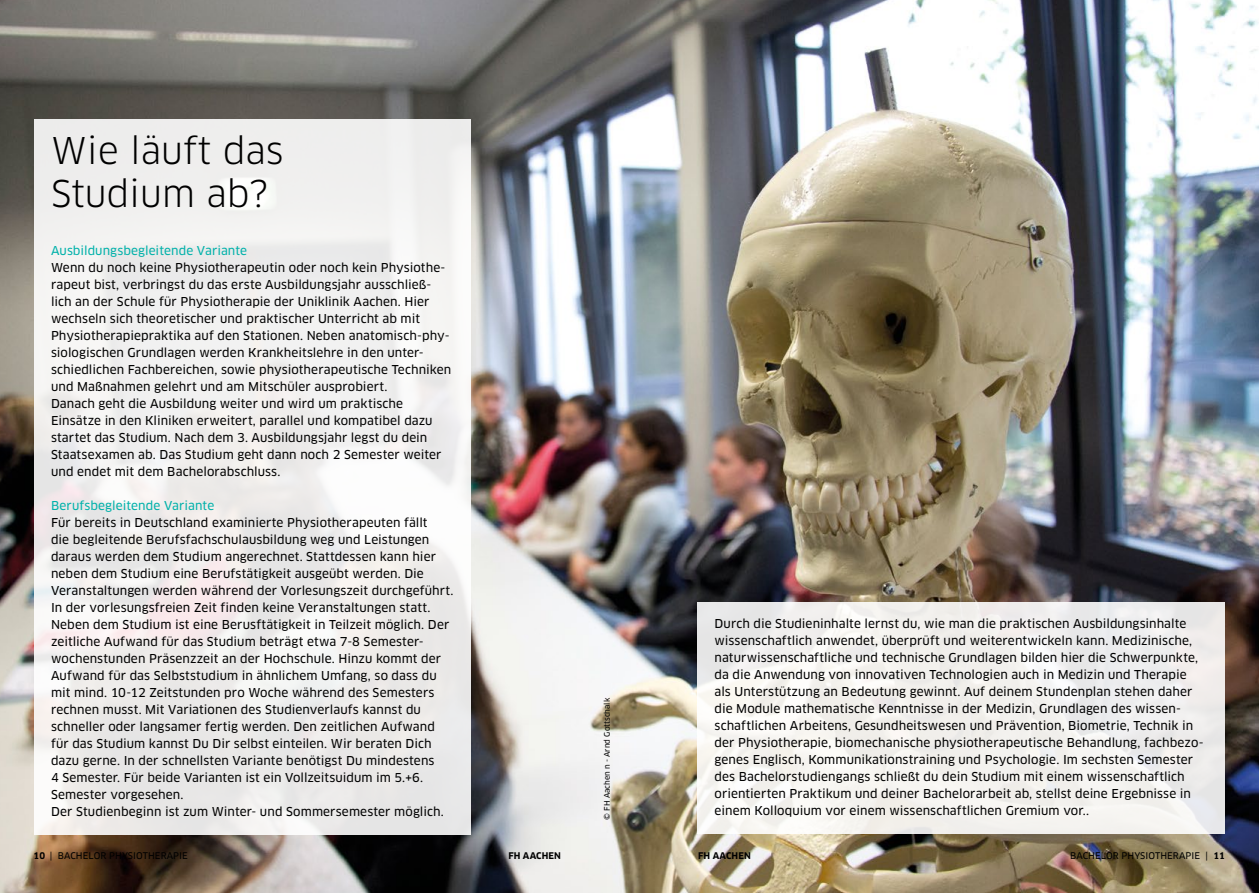
<style>
.page{position:relative;width:1259px;height:893px;background:#fff}
.page>*{position:absolute;margin:0;border:0;box-sizing:border-box;transform-origin:0 0}
.t1{font:36px/42.5px "Clan OT";color:#000}
.t2{font:12px/17px "Clan OT News";letter-spacing:.01em;color:#000}
.t3{font:12px "Clan OT News";letter-spacing:.005em;color:#00b1aa}
.t4{font:9px "Clan OT News";letter-spacing:.01em;color:#000}
.t5{font:700 9px "Clan OT";letter-spacing:.01em;color:#000}
.t6{font:7.5px "Clan OT News";color:#000}
.s1{font-family:"Clan OT";font-weight:700}
</style>
<div class="page">
<img style="left:0;top:0;width:1259px;height:893px">
<svg style="left:34px;top:119px;width:437px;height:715px;fill:#efeeed"></svg>
<div style="left:697px;top:602px;width:528px;height:231px;background:linear-gradient(to bottom,#efeeed,#f5f4f0)"></div>
<h1 class="t1" style="left:51px;top:130px;width:234px">Wie läuft das<br>Studium ab?</h1>
<p class="t3" style="left:51px;top:244px;width:198px">Ausbildungsbegleitende Variante</p>
<p class="t2" style="left:51px;top:259px;width:402px">Wenn du noch keine Physiotherapeutin oder noch kein Physiothe&shy;rapeut bist, verbringst du das erste Ausbildungsjahr ausschließ&shy;lich an der Schule für Physiotherapie der Uniklinik Aachen. Hier wechseln sich theoretischer und praktischer Unterricht ab mit Physiotherapiepraktika auf den Stationen. Neben anatomisch-phy&shy;siologischen Grundlagen werden Krankheitslehre in den unter&shy;schiedlichen Fachbereichen, sowie physiotherapeutische Techniken und Maßnahmen gelehrt und am Mitschüler ausprobiert.<br>Danach geht die Ausbildung weiter und wird um praktische Einsätze in den Kliniken erweitert, parallel und kompatibel dazu startet das Studium. Nach dem 3. Ausbildungsjahr legst du dein Staatsexamen ab. Das Studium geht dann noch 2 Semester weiter und endet mit dem Bachelorabschluss.</p>
<p class="t3" style="left:51px;top:499px;width:165px">Berufsbegleitende Variante</p>
<p class="t2" style="left:51px;top:514px;width:404px">Für bereits in Deutschland examinierte Physiotherapeuten fällt<br>die begleitende Berufsfachschulausbildung weg und Leistungen daraus werden dem Studium angerechnet. Stattdessen kann hier neben dem Studium eine Berufstätigkeit ausgeübt werden. Die Veranstaltungen werden während der Vorlesungszeit durchgeführt.<br>In der vorlesungsfreien Zeit finden keine Veranstaltungen statt.<br>Neben dem Studium ist eine Berusftätigkeit in Teilzeit möglich. Der zeitliche Aufwand für das Studium beträgt etwa 7-8 Semester&shy;wochenstunden Präsenzzeit an der Hochschule. Hinzu kommt der Aufwand für das Selbststudium in ähnlichem Umfang, so dass du mit mind. 10-12 Zeitstunden pro Woche während des Semesters rechnen musst. Mit Variationen des Studienverlaufs kannst du schneller oder langsamer fertig werden. Den zeitlichen Aufwand für das Studium kannst Du Dir selbst einteilen. Wir beraten Dich dazu gerne. In der schnellsten Variante benötigst Du mindestens<br>4 Semester. Für beide Varianten ist ein Vollzeitsuidum im 5.+6.<br>Semester vorgesehen.<br>Der Studienbeginn ist zum Winter- und Sommersemester möglich.</p>
<p class="t6" style="left:602px;top:820px;width:123px;rotate:-90deg">© FH Aachen n - Arnd Gottschalk</p>
<p class="t2" style="left:714px;top:615px;width:490px">Durch die Studieninhalte lernst du, wie man die praktischen Ausbildungsinhalte wissenschaftlich anwendet, überprüft und weiterentwickeln kann. Medizinische, naturwissenschaftliche und technische Grundlagen bilden hier die Schwerpunkte, da die Anwendung von innovativen Technologien auch in Medizin und Therapie als Unterstützung an Bedeutung gewinnt. Auf deinem Stundenplan stehen daher die Module mathematische Kenntnisse in der Medizin, Grundlagen des wissen&shy;schaftlichen Arbeitens, Gesundheitswesen und Prävention, Biometrie, Technik in der Physiotherapie, biomechanische physiotherapeutische Behandlung, fachbezo&shy;genes Englisch, Kommunikationstraining und Psychologie. Im sechsten Semester des Bachelorstudiengangs schließt du dein Studium mit einem wissenschaftlich orientierten Praktikum und deiner Bachelorarbeit ab, stellst deine Ergebnisse in einem Kolloquium vor einem wissenschaftlichen Gremium vor..</p>
<p class="t4" style="left:34px;top:850px;width:156px"><span class="s1">10</span> | BACHELOR PHYSIOTHERAPIE</p>
<p class="t5" style="left:508px;top:850px;width:54px">FH AACHEN</p>
<p class="t5" style="left:698px;top:850px;width:54px">FH AACHEN</p>
<p class="t4" style="left:1070px;top:850px;width:156px">BACHELOR PHYSIOTHERAPIE | <span class="s1">11</span></p>
</div>
